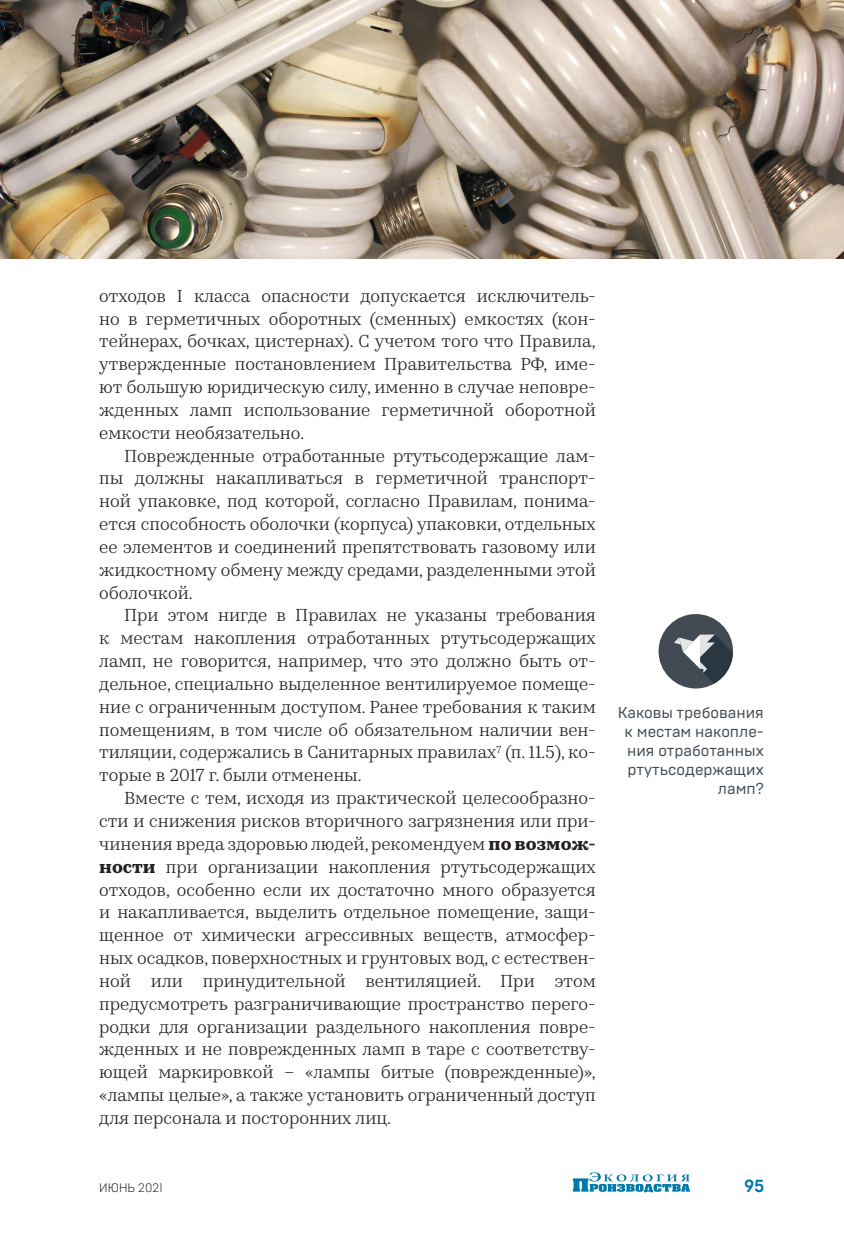
<style>
.page{position:relative;width:844px;height:1241px;background:#fff}
.page>*{position:absolute;margin:0;border:0;box-sizing:border-box;transform-origin:0 0}
.Текст{font:17.5px/22.8px "Kazimir Text";color:#231f20;text-align:justify}
.t1{font:700 17.5px "Brutal Type";color:#0078aa}
.Вынос{font:15.75px/18.9px "Brutal Type";color:#424b53;text-align:right}
.t2{font:300 12.25px "Brutal Type";color:#231f20}
.s1{font-weight:700}
</style>
<div class="page">
<div style="left:658px;top:614px;width:74px;height:74px;background:#424b53;border-radius:50%"></div>
<svg style="left:673px;top:634px;width:59px;height:49px"></svg>
<img style="left:1px;top:0;width:842px;height:258px">
<svg style="left:572px;top:1172px;width:118px;height:20px"></svg>
<p class="Текст" style="left:99px;top:283px;width:498px">отходов I класса опасности допускается исключитель&shy;но в герметичных оборотных (сменных) емкостях (кон&shy;тейнерах, бочках, цистернах). С учетом того что Правила, утвержденные постановлением Правительства РФ, име&shy;ют большую юридическую силу, именно в случае неповре&shy;жденных ламп использование герметичной оборотной емкости необязательно.</p>
<p class="Текст" style="left:99px;top:443px;width:498px;text-indent:25px">Поврежденные отработанные ртутьсодержащие лам&shy;пы должны накапливаться в герметичной транспорт&shy;ной упаковке, под которой, согласно Правилам, понима&shy;ется способность оболочки (корпуса) упаковки, отдельных ее элементов и соединений препятствовать газовому или жидкостному обмену между средами, разделенными этой оболочкой.</p>
<p class="Текст" style="left:99px;top:602px;width:498px;text-indent:25px">При этом нигде в Правилах не указаны требования к местам накопления отработанных ртутьсодержащих ламп, не говорится, например, что это должно быть от&shy;дельное, специально выделенное вентилируемое помеще&shy;ние с ограниченным доступом. Ранее требования к таким помещениям, в том числе об обязательном наличии вен&shy;тиляции, содержались в Санитарных правилах<sup>7</sup> (п. 11.5), ко&shy;торые в 2017 г. были отменены.</p>
<p class="Текст" style="left:99px;top:785px;width:498px;text-indent:25px">Вместе с тем, исходя из практической целесообразно&shy;сти и снижения рисков вторичного загрязнения или при&shy;чинения вреда здоровью людей, рекомендуем <span class="s1">по возмож&shy;ности</span> при организации накопления ртутьсодержащих отходов, особенно если их достаточно много образуется и накапливается, выделить отдельное помещение, защи&shy;щенное от химически агрессивных веществ, атмосфер&shy;ных осадков, поверхностных и грунтовых вод, с естествен&shy;ной или принудительной вентиляцией. При этом предусмотреть разграничивающие пространство перего&shy;родки для организации раздельного накопления повре&shy;жденных и не поврежденных ламп в таре с соответству&shy;ющей маркировкой – «лампы битые (поврежденные)», «лампы целые», а также установить ограниченный доступ для персонала и посторонних лиц.</p>
<p class="Вынос" style="left:617px;top:703px;width:147px">Каковы требования к местам накопле&shy;ния отработанных ртутьсодержащих ламп?</p>
<p class="t2" style="left:99px;top:1180px;width:65px">ИЮНЬ 2021</p>
<p class="t1" style="left:744px;top:1175px;width:22px">95</p>
</div>
